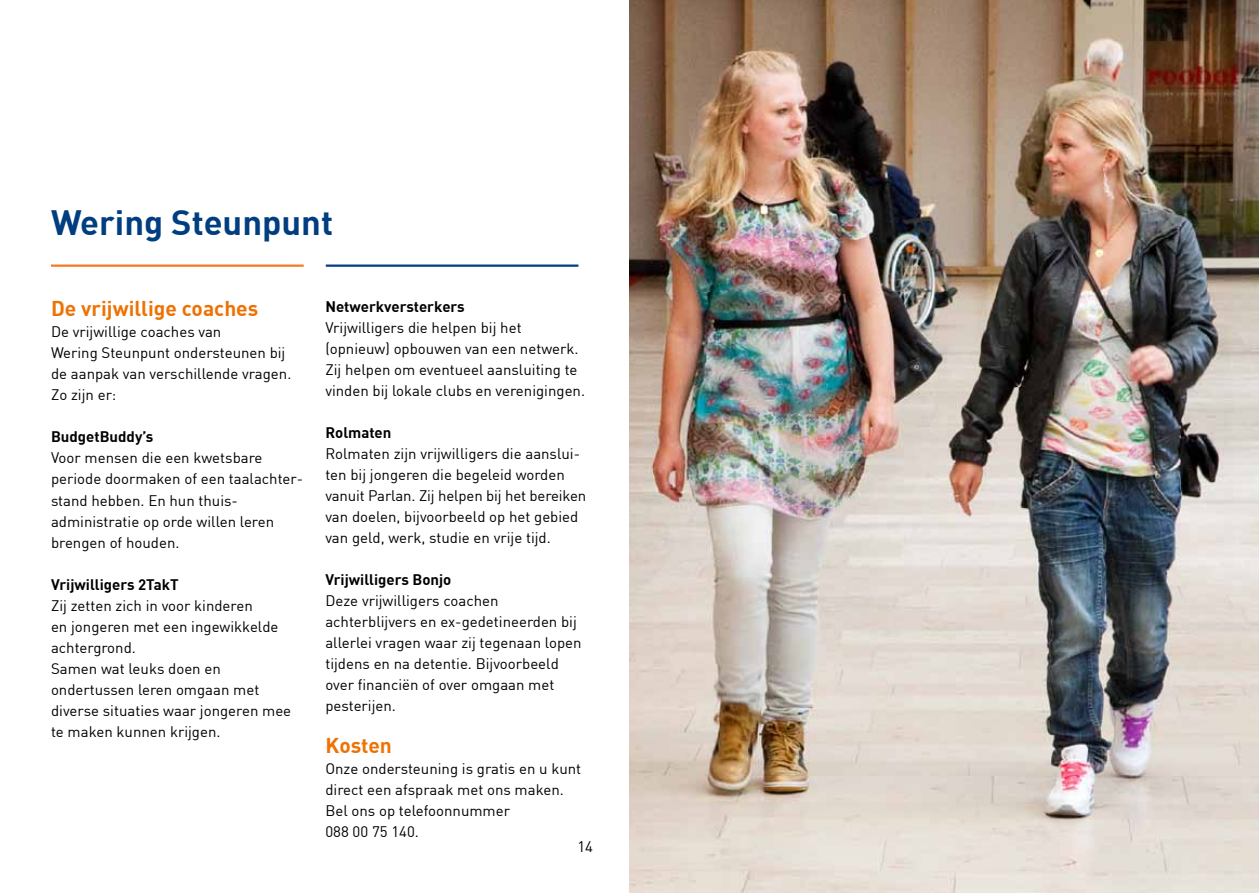
<style>
.page{position:relative;width:1259px;height:893px;background:#fff}
.page>*{position:absolute;margin:0;border:0;box-sizing:border-box;transform-origin:0 0}
.t1{font:700 34.5px "DIN";color:#003e80}
.t2{font:700 21px "DIN";color:#ee7203}
.t3{font:15px/21px "DIN";color:#000}
.t4{font:700 15px "DIN";color:#000}
</style>
<div class="page">
<hr style="left:51px;top:264px;width:253px;height:3px;background:#f47920">
<hr style="left:326px;top:264px;width:252px;height:3px;background:#003e80">
<img style="left:629px;top:0;width:630px;height:893px">
<h1 class="t1" style="left:51px;top:200px;width:284px">Wering Steunpunt</h1>
<h2 class="t2" style="left:51px;top:295px;width:209px">De vrijwillige coaches</h2>
<p class="t3" style="left:51px;top:321px;width:242px">De vrijwillige coaches van<br>Wering Steunpunt ondersteunen bij de aanpak van verschillende vragen.<br>Zo zijn er:</p>
<p class="t4" style="left:51px;top:427px;width:104px">BudgetBuddy’s</p>
<p class="t3" style="left:51px;top:447px;width:254px">Voor mensen die een kwetsbare periode doormaken of een taalachter&shy;stand hebben. En hun thuis&shy;administratie op orde willen leren brengen of houden.</p>
<p class="t4" style="left:51px;top:574px;width:129px">Vrijwilligers 2TakT</p>
<p class="t3" style="left:51px;top:594px;width:242px">Zij zetten zich in voor kinderen<br>en jongeren met een ingewikkelde achtergrond.<br>Samen wat leuks doen en ondertussen leren omgaan met diverse situaties waar jongeren mee te maken kunnen krijgen.</p>
<p class="t4" style="left:325px;top:297px;width:141px">Netwerkversterkers</p>
<p class="t3" style="left:325px;top:317px;width:261px">Vrijwilligers die helpen bij het (opnieuw) opbouwen van een netwerk.<br>Zij helpen om eventueel aansluiting te vinden bij lokale clubs en verenigingen.</p>
<p class="t4" style="left:325px;top:423px;width:68px">Rolmaten</p>
<p class="t3" style="left:325px;top:443px;width:262px">Rolmaten zijn vrijwilligers die aanslui&shy;ten bij jongeren die begeleid worden vanuit Parlan. Zij helpen bij het bereiken van doelen, bijvoorbeeld op het gebied van geld, werk, studie en vrije tijd.</p>
<p class="t4" style="left:325px;top:570px;width:127px">Vrijwilligers Bonjo</p>
<p class="t3" style="left:325px;top:590px;width:258px">Deze vrijwilligers coachen achterblijvers en ex-gedetineerden bij allerlei vragen waar zij tegenaan lopen tijdens en na detentie. Bijvoorbeeld over financiën of over omgaan met pesterijen.</p>
<h2 class="t2" style="left:325px;top:732px;width:68px">Kosten</h2>
<p class="t3" style="left:325px;top:758px;width:257px">Onze ondersteuning is gratis en u kunt direct een afspraak met ons maken.<br>Bel ons op telefoonnummer<br>088 00 75 140.</p>
<p class="t3" style="left:577px;top:836px;width:17px">14</p>
</div>
